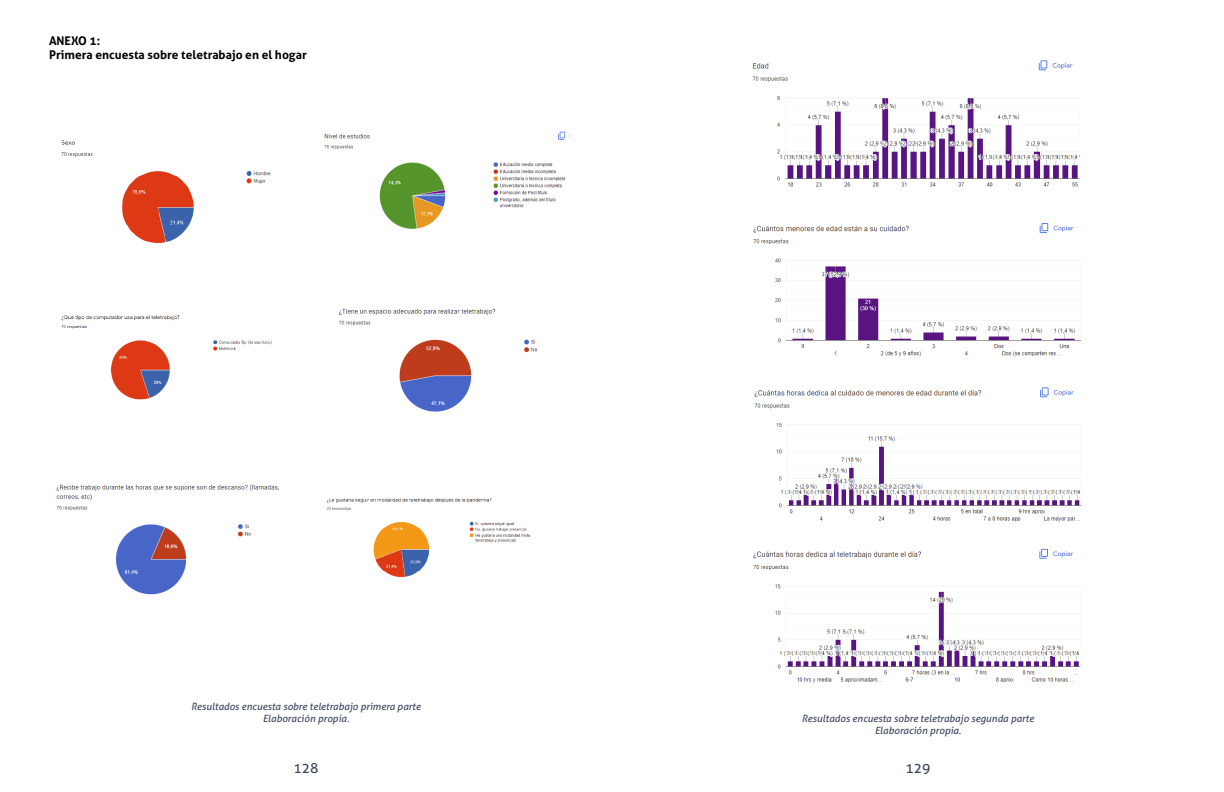
<style>
.page{position:relative;width:1224px;height:792px;background:#fff}
.page>*{position:absolute;margin:0;border:0;box-sizing:border-box;transform-origin:0 0}
.t1{font:14px "Aller";color:#3d475e}
.t2{font:700 12px/14.4px "Aller";color:#000}
.t3{font:italic 10px/12px "Aller";color:#3d475e;text-align:center}
</style>
<div class="page">
<img style="left:61px;top:315px;width:211px;height:85px">
<img style="left:326px;top:498px;width:204px;height:79px">
<img style="left:61px;top:140px;width:210px;height:104px">
<img style="left:338px;top:308px;width:200px;height:104px">
<img style="left:324px;top:131px;width:246px;height:98px">
<img style="left:56px;top:484px;width:223px;height:111px">
<img style="left:752px;top:60px;width:328px;height:127px">
<img style="left:753px;top:223px;width:328px;height:134px">
<img style="left:754px;top:387px;width:328px;height:135px">
<img style="left:753px;top:548px;width:328px;height:135px">
<p class="t2" style="left:49px;top:33px;width:259px">ANEXO 1:<br>Primera encuesta sobre teletrabajo en el hogar</p>
<p class="t3" style="left:191px;top:700px;width:231px">Resultados encuesta sobre teletrabajo primera parte<br>Elaboración propia.</p>
<p class="t3" style="left:802px;top:712px;width:234px">Resultados encuesta sobre teletrabajo segunda parte<br>Elaboración propia.</p>
<h1 class="t1" style="left:293px;top:759px;width:27px">128</h1>
<h1 class="t1" style="left:905px;top:759px;width:27px">129</h1>
</div>
